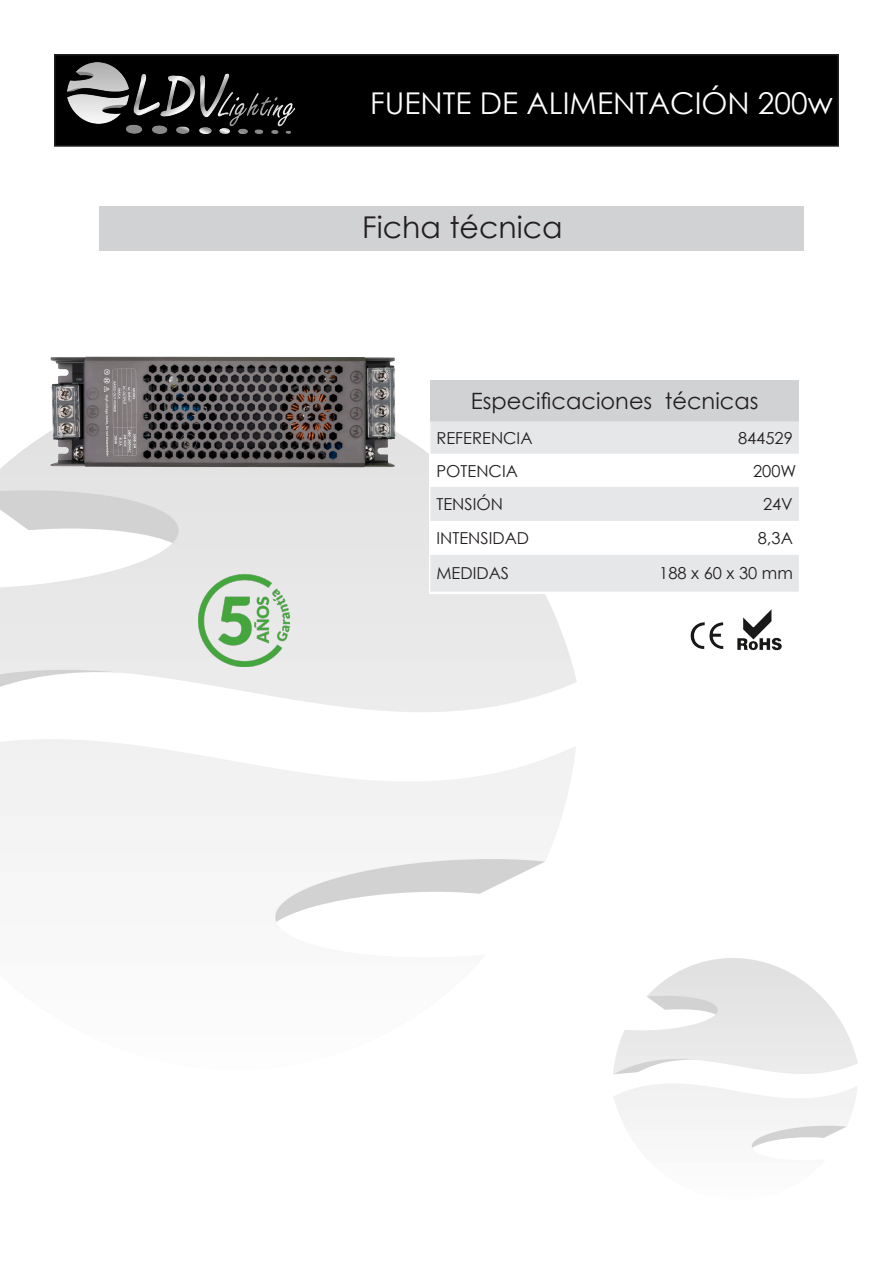
<style>
.page{position:relative;width:893px;height:1263px;background:#fff}
.page>*{position:absolute;margin:0;border:0;box-sizing:border-box;transform-origin:0 0}
.t1{font:30px "Century Gothic";color:#fff}
.t2{font:30px "Century Gothic";color:#231f20}
.t3{font:22.5px "Century Gothic";color:#231f20}
.t4{font:16.5px "Century Gothic";color:#231f20}
</style>
<div class="page">
<img style="left:0;top:434px;width:576px;height:488px">
<div style="left:55px;top:55px;width:783px;height:91px;background:#000"></div>
<div style="left:54px;top:54px;width:785px;height:93px;border:2px solid #231f20"></div>
<div style="left:430px;top:379px;width:372px;height:215px;background:#fff"></div>
<div style="left:430px;top:380px;width:369px;height:41px;background:#d1d2d4"></div>
<div style="left:430px;top:421px;width:369px;height:33px;background:#e6e7e9"></div>
<div style="left:430px;top:487px;width:369px;height:34px;background:#e6e7e9"></div>
<div style="left:430px;top:555px;width:369px;height:37px;background:#e6e7e9"></div>
<div style="left:99px;top:206px;width:704px;height:44px;background:#d1d2d4"></div>
<img style="left:67px;top:63px;width:227px;height:71px">
<img style="left:46px;top:356px;width:355px;height:119px">
<img style="left:198px;top:574px;width:91px;height:92px">
<img style="left:613px;top:958px;width:245px;height:190px">
<img style="left:690px;top:609px;width:92px;height:42px">
<p class="t1" style="left:370px;top:82px;width:464px">FUENTE DE ALIMENTACIÓN 200w</p>
<p class="t2" style="left:362px;top:206px;width:202px">Ficha técnica</p>
<p class="t3" style="left:471px;top:385px;width:289px">Especificaciones técnicas</p>
<p class="t4" style="left:436px;top:426px;width:98px">REFERENCIA</p>
<p class="t4" style="left:738px;top:426px;width:56px">844529</p>
<p class="t4" style="left:436px;top:459px;width:83px">POTENCIA</p>
<p class="t4" style="left:753px;top:459px;width:45px">200W</p>
<p class="t4" style="left:436px;top:493px;width:68px">TENSIÓN</p>
<p class="t4" style="left:763px;top:493px;width:31px">24V</p>
<p class="t4" style="left:436px;top:527px;width:94px">INTENSIDAD</p>
<p class="t4" style="left:758px;top:527px;width:37px">8,3A</p>
<p class="t4" style="left:436px;top:562px;width:74px">MEDIDAS</p>
<p class="t4" style="left:659px;top:562px;width:135px">188 x 60 x 30 mm</p>
</div>
